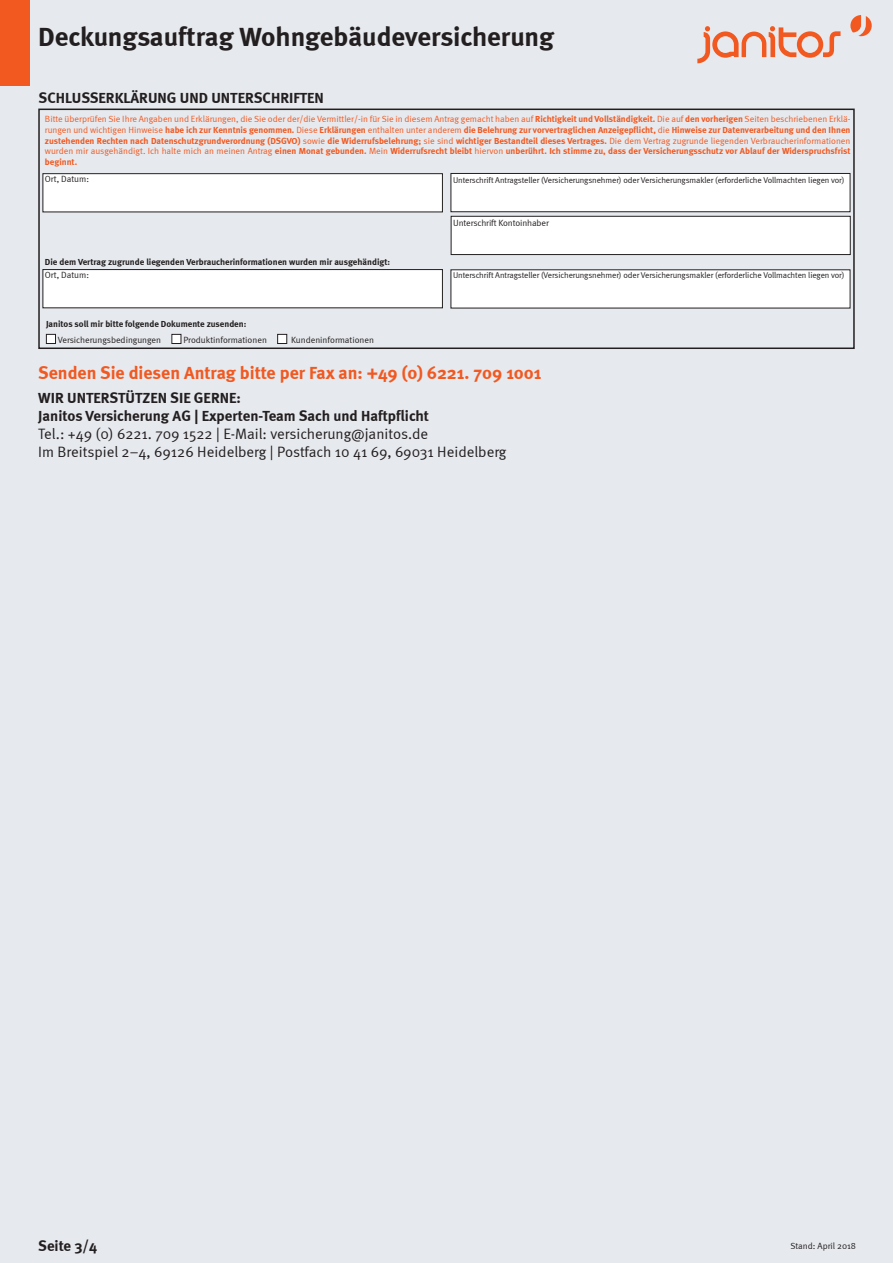
<style>
.page{position:relative;width:893px;height:1263px;background:#e6e9ed}
.page>*{position:absolute;margin:0;border:0;box-sizing:border-box;transform-origin:0 0}
.t1{font:700 27px "Meta";letter-spacing:-.005em;color:#231f20}
.t2{font:700 18px "Meta";color:#f15921}
.t3{font:700 15px/18px "Meta";color:#231f20}
.t4{font:15px "Meta Normal";color:#231f20}
.t5{font:700 9px/10.8px "Meta";color:#f15921;text-align:justify}
.Absatzformat_1{font:9px "Meta Normal";color:#231f20}
.t6{font:700 9px "Meta";color:#231f20}
.Absatzformat_1-2{font:8.4px "Meta Normal";letter-spacing:-.01em;color:#231f20}
.s1{font-family:"Meta Normal";font-weight:400}
</style>
<div class="page">
<svg style="left:697px;top:26px;width:143px;height:37px"></svg>
<svg style="left:850px;top:15px;width:22px;height:21px"></svg>
<div style="left:0;top:0;width:30px;height:85px;background:#f15921"></div>
<div style="left:38px;top:109px;width:817px;height:240px;border:2px solid #231f20"></div>
<div style="left:43px;top:174px;width:399px;height:38px;background:#fff"></div>
<div style="left:43px;top:173px;width:400px;height:39px;border:1px solid #231f20"></div>
<div style="left:451px;top:173px;width:399px;height:39px;background:#fff"></div>
<div style="left:451px;top:173px;width:399px;height:39px;border:1px solid #231f20"></div>
<div style="left:43px;top:270px;width:399px;height:38px;background:#fff"></div>
<div style="left:43px;top:269px;width:400px;height:39px;border:1px solid #231f20"></div>
<div style="left:451px;top:270px;width:399px;height:38px;background:#fff"></div>
<div style="left:46px;top:334px;width:10px;height:9px;background:#fff"></div>
<div style="left:46px;top:334px;width:10px;height:10px;border:1px solid #231f20"></div>
<div style="left:172px;top:334px;width:9px;height:9px;background:#fff"></div>
<div style="left:171px;top:334px;width:10px;height:10px;border:1px solid #231f20"></div>
<div style="left:278px;top:334px;width:9px;height:9px;background:#fff"></div>
<div style="left:277px;top:334px;width:10px;height:10px;border:1px solid #231f20"></div>
<div style="left:451px;top:216px;width:399px;height:39px;background:#fff"></div>
<div style="left:451px;top:216px;width:400px;height:39px;border:1px solid #231f20"></div>
<p class="t1" style="left:38px;top:21px;width:517px">Deckungsauftrag Wohngebäudeversicherung</p>
<p class="t3" style="left:39px;top:89px;width:287px">SCHLUSSERKLÄRUNG UND UNTERSCHRIFTEN</p>
<p class="t5" style="left:45px;top:113px;width:807px"><span class="s1">Bitte überprüfen Sie Ihre Angaben und Erklärungen, die Sie oder der/die Vermittler/-in für Sie in diesem Antrag gemacht haben auf</span> Richtigkeit und Vollständigkeit. <span class="s1">Die auf</span> den vorherigen <span class="s1">Seiten beschriebenen Erklä&shy;rungen und wichtigen Hinweise</span> habe ich zur Kenntnis genommen. <span class="s1">Diese</span> Erklärungen <span class="s1">enthalten unter anderem</span> die Belehrung zur vorvertraglichen Anzeigepflicht, <span class="s1">die</span> Hinweise zur Datenverarbeitung und den Ihnen zustehenden Rechten nach Datenschutzgrundverordnung (DSGVO) <span class="s1">sowie</span> die Widerrufsbelehrung; <span class="s1">sie sind</span> wichtiger Bestandteil dieses Vertrages. <span class="s1">Die dem Vertrag zugrunde liegenden Verbraucherinformationen wurden mir ausgehändigt. Ich halte mich an meinen Antrag</span> einen Monat gebunden. <span class="s1">Mein</span> Widerrufsrecht bleibt <span class="s1">hiervon</span> unberührt. Ich stimme zu, dass der Versicherungsschutz vor Ablauf der Widerspruchsfrist beginnt.</p>
<p class="Absatzformat_1" style="left:45px;top:174px;width:46px">Ort, Datum:</p>
<p class="Absatzformat_1-2" style="left:453px;top:175px;width:393px">Unterschrift Antragsteller (Versicherungsnehmer) oder Versicherungsmakler (erforderliche Vollmachten liegen vor)</p>
<p class="t6" style="left:45px;top:256px;width:347px">Die dem Vertrag zugrunde liegenden Verbraucherinformationen wurden mir ausgehändigt:</p>
<p class="Absatzformat_1" style="left:453px;top:218px;width:97px">Unterschrift Kontoinhaber</p>
<p class="Absatzformat_1" style="left:45px;top:269px;width:46px">Ort, Datum:</p>
<p class="Absatzformat_1-2" style="left:453px;top:270px;width:393px">Unterschrift Antragsteller (Versicherungsnehmer) oder Versicherungsmakler (erforderliche Vollmachten liegen vor)</p>
<p class="t6" style="left:46px;top:318px;width:202px">Janitos soll mir bitte folgende Dokumente zusenden:</p>
<p class="Absatzformat_1" style="left:58px;top:334px;width:105px">Versicherungsbedingungen</p>
<p class="Absatzformat_1" style="left:183px;top:334px;width:85px">Produktinformationen</p>
<p class="Absatzformat_1" style="left:291px;top:334px;width:84px">Kundeninformationen</p>
<p class="t2" style="left:38px;top:362px;width:505px">Senden Sie diesen Antrag bitte per Fax an: +49 (0) 6221. 709 1001</p>
<p class="t3" style="left:38px;top:388px;width:392px">WIR UNTERSTÜTZEN SIE GERNE:<br>Janitos Versicherung AG | Experten-Team Sach und Haftpflicht</p>
<p class="t4" style="left:38px;top:425px;width:391px">Tel.: +49 (0) 6221. 709 1522 | E-Mail: versicherung@janitos.de</p>
<p class="t4" style="left:38px;top:443px;width:470px">Im Breitspiel 2–4, 69126 Heidelberg | Postfach 10 41 69, 69031 Heidelberg</p>
<p class="t3" style="left:38px;top:1237px;width:60px">Seite 3/4</p>
<p class="Absatzformat_1" style="left:790px;top:1240px;width:67px">Stand: April 2018</p>
</div>
